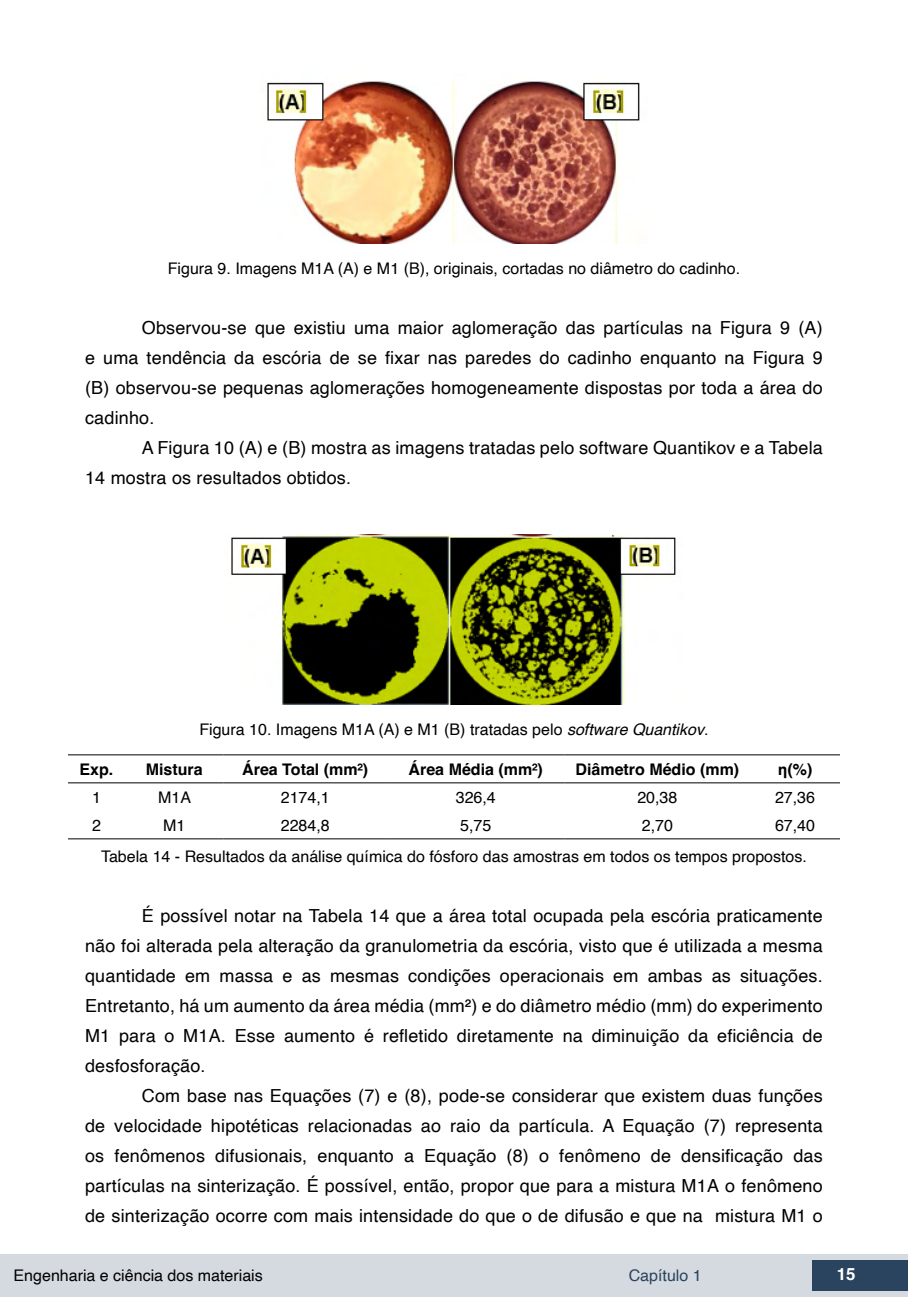
<style>
.page{position:relative;width:908px;height:1304px;background:#fff}
.page>*{position:absolute;margin:0;border:0;box-sizing:border-box;transform-origin:0 0}
.t1{font:18px/30px "Helvetica";letter-spacing:.01em;color:#000;text-align:justify}
.t2{font:700 16.8px "Helvetica";color:#fff}
.t3{font:16px/31px "Helvetica";color:#000}
.t4{font:700 16px "Helvetica";color:#000}
.t5{font:16px "Helvetica";color:#2a435e}
.s1{font-style:italic}
</style>
<div class="page">
<div style="left:0;top:1254px;width:906px;height:43px;background:#d4dadf"></div>
<div style="left:812px;top:1261px;width:95px;height:30px;background:#2a435e"></div>
<img style="left:267px;top:81px;width:373px;height:163px">
<img style="left:231px;top:534px;width:445px;height:170px">
<svg style="left:68px;top:755px;width:771px;height:29px"></svg>
<hr style="left:68px;top:838px;width:57px;height:1px;background:#000">
<hr style="left:125px;top:838px;width:98px;height:1px;background:#000">
<hr style="left:223px;top:838px;width:164px;height:1px;background:#000">
<hr style="left:387px;top:838px;width:177px;height:1px;background:#000">
<hr style="left:564px;top:838px;width:185px;height:1px;background:#000">
<hr style="left:749px;top:838px;width:90px;height:1px;background:#000">
<hr style="left:68px;top:754px;width:57px;height:1px;background:#000">
<hr style="left:125px;top:754px;width:98px;height:1px;background:#000">
<hr style="left:223px;top:754px;width:164px;height:1px;background:#000">
<hr style="left:387px;top:754px;width:177px;height:1px;background:#000">
<hr style="left:564px;top:754px;width:185px;height:1px;background:#000">
<hr style="left:749px;top:754px;width:90px;height:1px;background:#000">
<hr style="left:68px;top:782px;width:57px;height:1px;background:#000">
<hr style="left:125px;top:782px;width:98px;height:1px;background:#000">
<hr style="left:223px;top:782px;width:164px;height:1px;background:#000">
<hr style="left:387px;top:782px;width:177px;height:1px;background:#000">
<hr style="left:564px;top:782px;width:185px;height:1px;background:#000">
<hr style="left:749px;top:782px;width:90px;height:1px;background:#000">
<p class="t3" style="left:168px;top:254px;width:573px">Figura 9. Imagens M1A (A) e M1 (B), originais, cortadas no diâmetro do cadinho.</p>
<p class="t1" style="left:85px;top:313px;width:738px;text-indent:57px">Observou-se que existiu uma maior aglomeração das partículas na Figura 9 (A) e uma tendência da escória de se fixar nas paredes do cadinho enquanto na Figura 9 (B) observou-se pequenas aglomerações homogeneamente dispostas por toda a área do cadinho.</p>
<p class="t1" style="left:85px;top:433px;width:739px;text-indent:57px">A Figura 10 (A) e (B) mostra as imagens tratadas pelo software Quantikov e a Tabela<br>14 mostra os resultados obtidos.</p>
<p class="t3" style="left:199px;top:714px;width:510px">Figura 10. Imagens M1A (A) e M1 (B) tratadas pelo <span class="s1">software Quantikov</span>.</p>
<p class="t4" style="left:79px;top:759px;width:35px">Exp.</p>
<p class="t4" style="left:146px;top:759px;width:58px">Mistura</p>
<p class="t4" style="left:242px;top:759px;width:127px">Área Total (mm²)</p>
<p class="t4" style="left:408px;top:759px;width:136px">Área Média (mm²)</p>
<p class="t4" style="left:575px;top:759px;width:165px">Diâmetro Médio (mm)</p>
<p class="t4" style="left:777px;top:759px;width:36px">η(%)</p>
<p class="t3" style="left:92px;top:782px;width:10px">1</p>
<p class="t3" style="left:158px;top:782px;width:34px">M1A</p>
<p class="t3" style="left:281px;top:782px;width:50px">2174,1</p>
<p class="t3" style="left:455px;top:782px;width:42px">326,4</p>
<p class="t3" style="left:637px;top:782px;width:42px">20,38</p>
<p class="t3" style="left:774px;top:782px;width:42px">27,36</p>
<p class="t3" style="left:92px;top:810px;width:10px">2</p>
<p class="t3" style="left:163px;top:810px;width:24px">M1</p>
<p class="t3" style="left:281px;top:810px;width:50px">2284,8</p>
<p class="t3" style="left:460px;top:810px;width:33px">5,75</p>
<p class="t3" style="left:641px;top:810px;width:33px">2,70</p>
<p class="t3" style="left:101px;top:810px;width:715px;text-indent:673px">67,40<br>Tabela 14 - Resultados da análise química do fósforo das amostras em todos os tempos propostos.</p>
<p class="t1" style="left:85px;top:901px;width:738px;text-indent:57px">É possível notar na Tabela 14 que a área total ocupada pela escória praticamente não foi alterada pela alteração da granulometria da escória, visto que é utilizada a mesma quantidade em massa e as mesmas condições operacionais em ambas as situações.<br>Entretanto, há um aumento da área média (mm²) e do diâmetro médio (mm) do experimento M1 para o M1A. Esse aumento é refletido diretamente na diminuição da eficiência de desfosforação.</p>
<p class="t1" style="left:85px;top:1081px;width:738px;text-indent:57px">Com base nas Equações (7) e (8), pode-se considerar que existem duas funções de velocidade hipotéticas relacionadas ao raio da partícula. A Equação (7) representa os fenômenos difusionais, enquanto a Equação (8) o fenômeno de densificação das partículas na sinterização. É possível, então, propor que para a mistura M1A o fenômeno de sinterização ocorre com mais intensidade do que o de difusão e que na mistura M1 o</p>
<p class="t3" style="left:14px;top:1260px;width:250px">Engenharia e ciência dos materiais</p>
<p class="t5" style="left:628px;top:1263px;width:74px">Capítulo 1</p>
<p class="t2" style="left:836px;top:1264px;width:20px">15</p>
</div>
